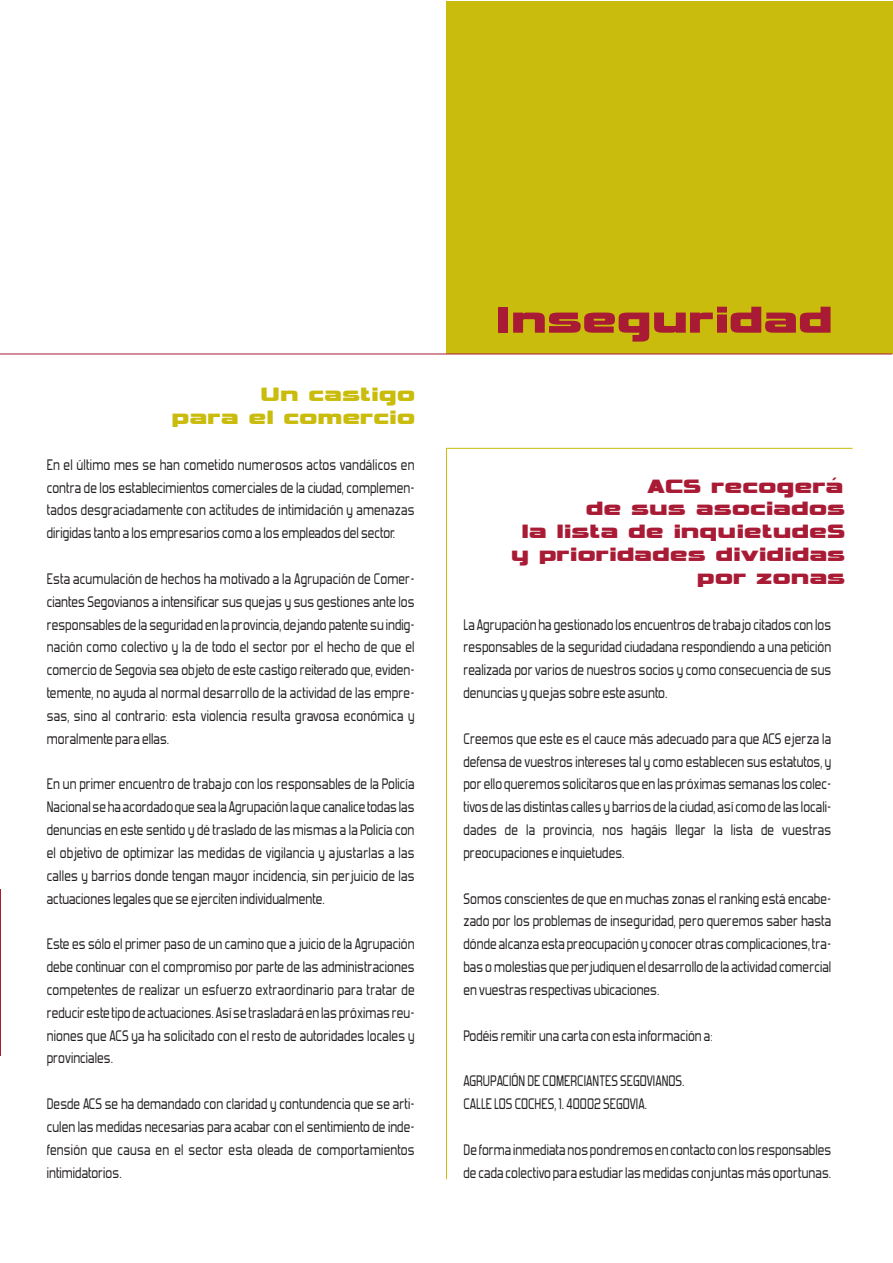
<style>
.page{position:relative;width:893px;height:1263px;background:#fff}
.page>*{position:absolute;margin:0;border:0;box-sizing:border-box;transform-origin:0 0}
.t1{font:52.5px "Vipnagorgialla";letter-spacing:.035em;color:#a91b35}
.t2{font:27px/22.8px "Vipnagorgialla";letter-spacing:.035em;color:#a91b35;text-align:right}
.t3{font:27px/22.8px "Vipnagorgialla";letter-spacing:.035em;color:#cabc0c;text-align:right}
.t4{font:18px/22.8px "Forgotten Futurist";letter-spacing:.005em;color:#231f20;text-align:justify;scale:.9 1}
</style>
<div class="page">
<hr style="left:446px;top:448px;width:407px;height:1px;background:#cabc0c">
<div style="left:446px;top:1px;width:447px;height:353px;background:#cabc0c"></div>
<hr style="left:0;top:354px;width:892px;height:1px;background:#a91b35">
<hr style="left:446px;top:448px;width:1px;height:731px;background:#cabc0c">
<h2 class="t3" style="left:172px;top:380px;width:244px">Un castigo<br>para el comercio</h2>
<p class="t4" style="left:47px;top:452px;width:410px">En el último mes se han cometido numerosos actos vandálicos en contra de los establecimientos comerciales de la ciudad, complemen&shy;tados desgraciadamente con actitudes de intimidación y amenazas dirigidas tanto a los empresarios como a los empleados del sector.</p>
<p class="t4" style="left:47px;top:566px;width:410px">Esta acumulación de hechos ha motivado a la Agrupación de Comer&shy;ciantes Segovianos a intensificar sus quejas y sus gestiones ante los responsables de la seguridad en la provincia, dejando patente su indig&shy;nación como colectivo y la de todo el sector por el hecho de que el comercio de Segovia sea objeto de este castigo reiterado que, eviden&shy;temente, no ayuda al normal desarrollo de la actividad de las empre&shy;sas, sino al contrario: esta violencia resulta gravosa económica y moralmente para ellas.</p>
<p class="t4" style="left:47px;top:772px;width:410px">En un primer encuentro de trabajo con los responsables de la Policía Nacional se ha acordado que sea la Agrupación la que canalice todas las denuncias en este sentido y dé traslado de las mismas a la Policía con el objetivo de optimizar las medidas de vigilancia y ajustarlas a las calles y barrios donde tengan mayor incidencia, sin perjuicio de las actuaciones legales que se ejerciten individualmente.</p>
<p class="t4" style="left:47px;top:931px;width:410px">Este es sólo el primer paso de un camino que a juicio de la Agrupación debe continuar con el compromiso por parte de las administraciones competentes de realizar un esfuerzo extraordinario para tratar de reducir este tipo de actuaciones. Así se trasladará en las próximas reu&shy;niones que ACS ya ha solicitado con el resto de autoridades locales y provinciales.</p>
<p class="t4" style="left:47px;top:1091px;width:410px">Desde ACS se ha demandado con claridad y contundencia que se arti&shy;culen las medidas necesarias para acabar con el sentimiento de inde&shy;fensión que causa en el sector esta oleada de comportamientos intimidatorios.</p>
<h1 class="t1" style="left:496px;top:284px;width:337px">Inseguridad</h1>
<h2 class="t2" style="left:511px;top:472px;width:335px">ACS recogerá<br>de sus asociados<br>la lista de inquietudeS y prioridades divididas por zonas</h2>
<p class="t4" style="left:463px;top:612px;width:410px">La Agrupación ha gestionado los encuentros de trabajo citados con los responsables de la seguridad ciudadana respondiendo a una petición realizada por varios de nuestros socios y como consecuencia de sus denuncias y quejas sobre este asunto.</p>
<p class="t4" style="left:463px;top:726px;width:410px">Creemos que este es el cauce más adecuado para que ACS ejerza la defensa de vuestros intereses tal y como establecen sus estatutos, y por ello queremos solicitaros que en las próximas semanas los colec&shy;tivos de las distintas calles y barrios de la ciudad, así como de las locali&shy;dades de la provincia, nos hagáis llegar la lista de vuestras preocupaciones e inquietudes.</p>
<p class="t4" style="left:463px;top:886px;width:410px">Somos conscientes de que en muchas zonas el ranking está encabe&shy;zado por los problemas de inseguridad, pero queremos saber hasta dónde alcanza esta preocupación y conocer otras complicaciones, tra&shy;bas o molestias que perjudiquen el desarrollo de la actividad comercial en vuestras respectivas ubicaciones.</p>
<p class="t4" style="left:463px;top:1023px;width:278px">Podéis remitir una carta con esta información a:</p>
<p class="t4" style="left:463px;top:1068px;width:247px">AGRUPACIÓN DE COMERCIANTES SEGOVIANOS.<br>CALLE LOS COCHES, 1. 40002 SEGOVIA.</p>
<p class="t4" style="left:463px;top:1137px;width:410px">De forma inmediata nos pondremos en contacto con los responsables de cada colectivo para estudiar las medidas conjuntas más oportunas.</p>
</div>
